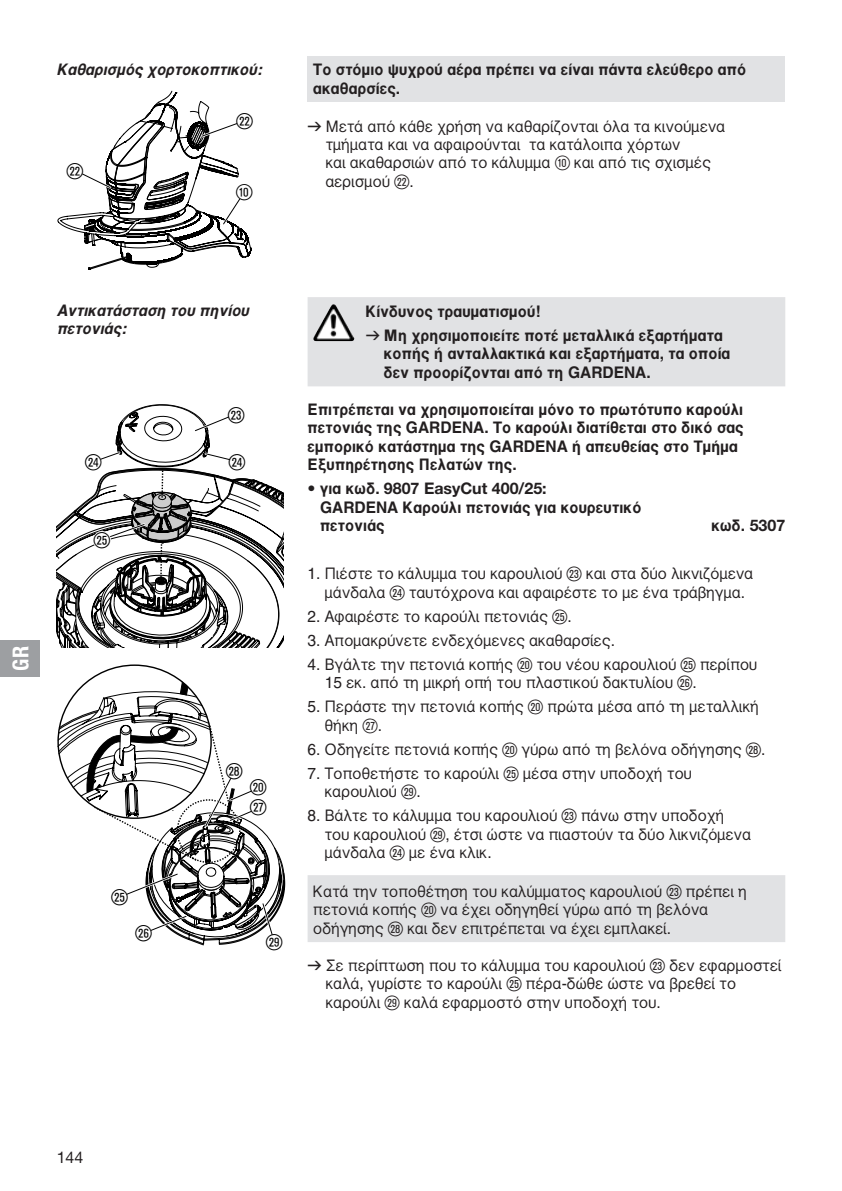
<style>
.page{position:relative;width:842px;height:1191px;background:#fff}
.page>*{position:absolute;margin:0;border:0;box-sizing:border-box;transform-origin:0 0}
.t1{font:22px/20px "Ziffernim Kreisund Quadrat BQ";color:#000}
.t2{font:22px "GARDENA Pro Bo Cond";color:#fff}
.t3{font:16px/18.4px "GARDENA Pro GRE Regular";color:#231f20}
.t4{font:16px/18.4px "GARDENA Pro GRE Bold";color:#231f20}
.t5{font:16px/18.4px "GARDENA Pro GRE Bo Ita";color:#231f20}
.t6{font:700 16px "GARDENA Pro";color:#231f20}
.t7{font:16px "GARDENA Pro";color:#231f20}
.s1{font-family:"Formdruck"}
.s2{font-family:"Ziffernim Kreisund Quadrat BQ";font-size:20px}
.s3{font-family:"GARDENA Pro GRE Bold";font-weight:400}
.s4{font-family:"GARDENA Pro";font-weight:700}
</style>
<div class="page">
<div style="left:308px;top:57px;width:477px;height:45px;background:#e1e2e4"></div>
<svg style="left:57px;top:91px;width:194px;height:179px"></svg>
<svg style="left:308px;top:297px;width:477px;height:645px"></svg>
<svg style="left:57px;top:404px;width:226px;height:243px"></svg>
<div style="left:93px;top:531px;width:18px;height:18px;background:#fff;border-radius:50%"></div>
<svg style="left:57px;top:681px;width:229px;height:265px"></svg>
<img style="left:315px;top:304px;width:18px;height:31px">
<div style="left:0;top:640px;width:40px;height:36px;background:#9d9fa2"></div>
<p class="t5" style="left:57px;top:60px;width:207px">Καθαρισμός χορτοκοπτικού:</p>
<h1 class="t1" style="left:67px;top:162px;width:18px">S</h1>
<h1 class="t1" style="left:236px;top:112px;width:18px">S</h1>
<h1 class="t1" style="left:236px;top:183px;width:18px">0</h1>
<p class="t4" style="left:313px;top:60px;width:435px">Το στόμιο ψυχρού αέρα πρέπει να είναι πάντα ελεύθερο από ακαθαρσίες.</p>
<p class="t3" style="left:326px;top:117px;width:401px;text-indent:-18px"><span class="s1">v</span> Μετά από κάθε χρήση να καθαρίζονται όλα τα κινούμενα τμήματα και να αφαιρούνται τα κατάλοιπα χόρτων<br>και ακαθαρσιών από το κάλυμμα <span class="s2">0</span> και από τις σχισμές αερισμού <span class="s2">S</span>.</p>
<h1 class="t2" style="left:7px;top:670px;width:26px;rotate:-90deg">GR</h1>
<p class="t5" style="left:57px;top:301px;width:194px">Αντικατάσταση του πηνίου πετονιάς:</p>
<h1 class="t1" style="left:228px;top:405px;width:18px">D</h1>
<h1 class="t1" style="left:85px;top:452px;width:18px">F</h1>
<h1 class="t1" style="left:229px;top:452px;width:18px">F</h1>
<h1 class="t1" style="left:94px;top:530px;width:18px">G</h1>
<h1 class="t1" style="left:112px;top:887px;width:18px">G</h1>
<h1 class="t1" style="left:136px;top:923px;width:18px">H</h1>
<h1 class="t1" style="left:226px;top:762px;width:18px">K</h1>
<h1 class="t1" style="left:250px;top:778px;width:18px">P<br>J</h1>
<h1 class="t1" style="left:266px;top:932px;width:18px">L</h1>
<p class="t4" style="left:366px;top:299px;width:359px;line-height:24px">Κίνδυνος τραυματισμού!<br><span class="s1">v</span> Μη χρησιμοποιείτε ποτέ μεταλλικά εξαρτήματα</p>
<p class="t4" style="left:384px;top:344px;width:348px">κοπής ή ανταλλακτικά και εξαρτήματα, τα οποία δεν προορίζονται από τη GARDENA.</p>
<p class="t4" style="left:308px;top:400px;width:438px">Επιτρέπεται να χρησιμοποιείται μόνο το πρωτότυπο καρούλι πετονιάς της GARDENA. Το καρούλι διατίθεται στο δικό σας εμπορικό κατάστημα της GARDENA ή απευθείας στο Τμήμα Εξυπηρέτησης Πελατών της.</p>
<p class="t6" style="left:308px;top:478px;width:241px">• <span class="s3">για κωδ.</span> 9807 EasyCut 400/25:</p>
<p class="t4" style="left:320px;top:498px;width:323px">GARDENA Καρούλι πετονιάς για κουρευτικό πετονιάς</p>
<p class="t4" style="left:711px;top:516px;width:75px">κωδ. <span class="s4">5307</span></p>
<p class="t3" style="left:308px;top:564px;width:447px;text-align:center">1. Πιέστε το κάλυμμα του καρουλιού <span class="s2">D</span> και στα δύο λικνιζόμενα μάνδαλα <span class="s2">F</span> ταυτόχρονα και αφαιρέστε το με ένα τράβηγμα.</p>
<p class="t3" style="left:308px;top:607px;width:266px">2. Αφαιρέστε το καρούλι πετονιάς <span class="s2">G</span>.</p>
<p class="t3" style="left:308px;top:631px;width:309px">3. Απομακρύνετε ενδεχόμενες ακαθαρσίες.</p>
<p class="t3" style="left:325px;top:655px;width:434px;text-indent:-17px">4. Βγάλτε την πετονιά κοπής <span class="s2">P</span> του νέου καρουλιού <span class="s2">G</span> περίπου<br>15 εκ. από τη μικρή οπή του πλαστικού δακτυλίου <span class="s2">H</span>.</p>
<p class="t3" style="left:325px;top:697px;width:436px;text-indent:-17px">5. Περάστε την πετονιά κοπής <span class="s2">P</span> πρώτα μέσα από τη μεταλλική θήκη <span class="s2">J</span>.</p>
<p class="t3" style="left:308px;top:740px;width:459px">6. Οδηγείτε πετονιά κοπής <span class="s2">P</span> γύρω από τη βελόνα οδήγησης <span class="s2">K</span>.</p>
<p class="t3" style="left:325px;top:764px;width:369px;text-indent:-17px">7. Τοποθετήστε το καρούλι <span class="s2">G</span> μέσα στην υποδοχή του καρουλιού <span class="s2">L</span>.</p>
<p class="t3" style="left:325px;top:806px;width:428px;text-indent:-17px">8. Βάλτε το κάλυμμα του καρουλιού <span class="s2">D</span> πάνω στην υποδοχή του καρουλιού <span class="s2">L</span>, έτσι ώστε να πιαστούν τα δύο λικνιζόμενα μάνδαλα <span class="s2">F</span> με ένα κλικ.</p>
<p class="t3" style="left:313px;top:882px;width:435px">Κατά την τοποθέτηση του καλύμματος καρουλιού <span class="s2">D</span> πρέπει η πετονιά κοπής <span class="s2">P</span> να έχει οδηγηθεί γύρω από τη βελόνα οδήγησης <span class="s2">K</span> και δεν επιτρέπεται να έχει εμπλακεί.</p>
<p class="t3" style="left:326px;top:956px;width:457px;text-indent:-18px"><span class="s1">v</span> Σε περίπτωση που το κάλυμμα του καρουλιού <span class="s2">D</span> δεν εφαρμοστεί καλά, γυρίστε το καρούλι <span class="s2">G</span> πέρα-δώθε ώστε να βρεθεί το καρούλι <span class="s2">L</span> καλά εφαρμοστό στην υποδοχή του.</p>
<p class="t7" style="left:57px;top:1147px;width:28px">144</p>
</div>
